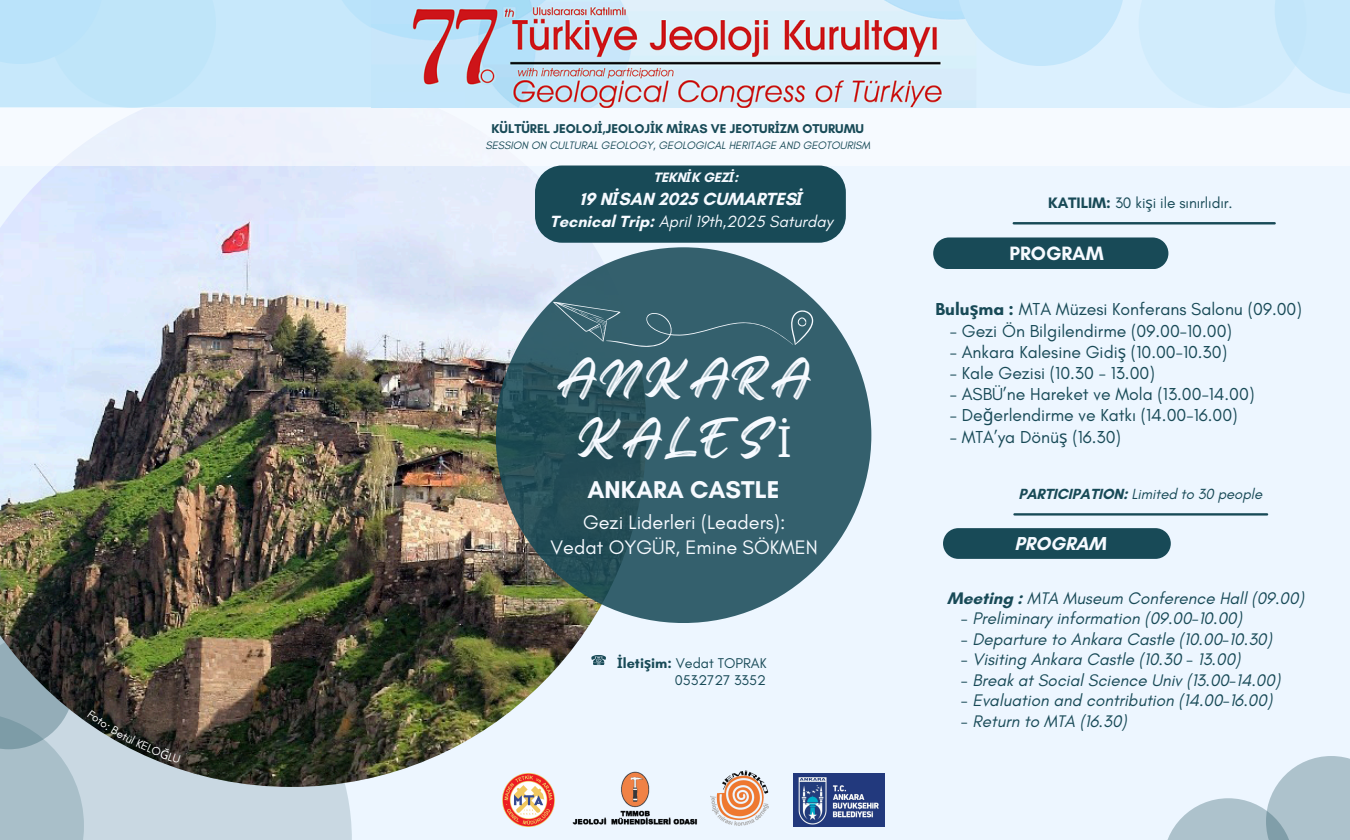
<style>
.page{position:relative;width:1350px;height:840px;background:#edf6ff}
.page>*{position:absolute;margin:0;border:0;box-sizing:border-box;transform-origin:0 0}
.t1{font:42.8px/59.8px "Regular Brush";color:#f6faff;text-align:center}
.t2{font:700 24.8px "Glacial Indifference";color:#f6faff}
.t3{font:20px/24.4px "Glacial Indifference";color:#f6faff;text-align:center}
.t4{font:700 19.6px "Glacial Indifference";color:#f6faff}
.t5{font:700 19px "Glacial Indifference";color:#f6faff}
.t6{font:700 18px "Glacial Indifference";color:#f6faff}
.t7{font:17.6px "Glacial Indifference";color:#184a57}
.t8{font:italic 17px "Glacial Indifference";color:#184a57}
.t9{font:italic 16.6px "Glacial Indifference";color:#f6faff}
.t10{font:15.4px "Glacial Indifference";letter-spacing:-.005em;color:#184a57}
.t11{font:italic 15px "Glacial Indifference";letter-spacing:-.005em;color:#184a57}
.t12{font:14.4px "Glacial Indifference";color:#184a57}
.t13{font:700 13.8px "Glacial Indifference";color:#f6faff}
.t14{font:700 13px "Glacial Indifference";color:#184a57}
.t15{font:italic 11px "Glacial Indifference";color:#184a57}
.s1{font-family:"Noto Sans"}
.s2{font-family:"Noto Sans";font-style:italic}
.s3{font-weight:700;font-style:normal}
.s4{font-family:"Noto Sans";font-weight:700}
.s5{font-weight:700}
</style>
<div class="page">
<svg style="left:1270px;top:756px;width:80px;height:84px;background:#b5c8d2"></svg>
<svg style="left:0;top:787px;width:352px;height:53px;background:#c1d2dc"></svg>
<svg style="left:1167px;top:798px;width:127px;height:42px;fill:#adc2cc"></svg>
<img style="left:0;top:166px;width:647px;height:621px">
<div style="left:0;top:0;width:1350px;height:108px;background:#c7e8fb"></div>
<div style="left:0;top:107px;width:1350px;height:59px;background:#f6faff"></div>
<div style="left:778px;top:0;width:572px;height:108px;background:#dbf0fe"></div>
<div style="left:328px;top:0;width:168px;height:39px;background:linear-gradient(to bottom,#bde4fa,#c9e9fb)"></div>
<img style="left:372px;top:0;width:585px;height:107px">
<div style="left:377px;top:92px;width:88px;height:16px;background:#c3e6fb"></div>
<div style="left:48px;top:0;width:168px;height:108px;background:#bae3f9"></div>
<div style="left:0;top:0;width:104px;height:64px;background:#bae3fa"></div>
<div style="left:1139px;top:0;width:168px;height:108px;background:#d1ecfc"></div>
<div style="left:1275px;top:0;width:75px;height:94px;background:linear-gradient(to bottom,#c1e5fa,#d1ecfc)"></div>
<svg style="left:957px;top:0;width:166px;height:66px;fill:#c3e6fb"></svg>
<svg style="left:943px;top:528px;width:228px;height:31px;background:#20505d"></svg>
<hr style="left:1014px;top:513px;width:253px;height:3px;background:#184a57">
<div style="left:933px;top:237px;width:235px;height:32px;background:#184a57"></div>
<hr style="left:1014px;top:222px;width:261px;height:2px;background:#184a57">
<img style="left:502px;top:774px;width:49px;height:52px">
<img style="left:551px;top:769px;width:147px;height:56px">
<img style="left:710px;top:770px;width:59px;height:56px">
<img style="left:793px;top:774px;width:92px;height:52px">
<div style="left:535px;top:166px;width:311px;height:77px;background:#184a57;border-radius:27px"></div>
<svg style="left:496px;top:247px;width:375px;height:376px;background:#305b67"></svg>
<svg style="left:553px;top:302px;width:261px;height:45px;background:#3d6774"></svg>
<svg style="left:591px;top:655px;width:15px;height:10px"></svg>
<svg style="left:87px;top:710px;width:94px;height:53px;background:#5b5c5a"></svg>
<p class="t14" style="left:492px;top:121px;width:374px">KÜLTÜREL JEOLOJ<span class="s1">İ</span>,JEOLOJ<span class="s1">İ</span>K M<span class="s1">İ</span>RAS VE JEOTUR<span class="s1">İ</span>ZM OTURUMU</p>
<p class="t15" style="left:485px;top:138px;width:386px">SESSION ON CULTURAL GEOLOGY, GEOLOGICAL HERITAGE AND GEOTOURISM</p>
<p class="t13" style="left:653px;top:169px;width:86px">TEKN<span class="s2">İ</span>K GEZ<span class="s2">İ</span>:</p>
<p class="t9" style="left:550px;top:211px;width:285px"><span class="s3">Tecnical Trip:</span> April 19th,2025 Saturday</p>
<p class="t6" style="left:580px;top:188px;width:224px">19 N<span class="s2">İ</span>SAN 2025 CUMARTES<span class="s2">İ</span></p>
<p class="t1" style="left:556px;top:348px;width:257px">ANKARA<br>KALES<span class="s1">İ</span></p>
<p class="t2" style="left:587px;top:474px;width:194px">ANKARA CASTLE</p>
<p class="t3" style="left:551px;top:510px;width:269px">Gezi Liderleri (Leaders):<br>Vedat OYGÜR, Emine SÖKMEN</p>
<p class="t12" style="left:617px;top:654px;width:151px"><span class="s4">İ</span><span class="s5">leti</span><span class="s4">ş</span><span class="s5">im:</span> Vedat TOPRAK</p>
<p class="t12" style="left:675px;top:671px;width:92px">0532727 3352</p>
<p class="t10" style="left:1048px;top:193px;width:186px"><span class="s5">KATILIM:</span> 30 ki<span class="s1">ş</span>i ile sınırlıdır.</p>
<p class="t4" style="left:1009px;top:241px;width:96px">PROGRAM</p>
<p class="t7" style="left:935px;top:299px;width:368px"><span class="s5">Bulu</span><span class="s4">ş</span><span class="s5">ma :</span> MTA Müzesi Konferans Salonu (09.00)</p>
<p class="t7" style="left:950px;top:320px;width:284px">- Gezi Ön Bilgilendirme (09.00-10.00)</p>
<p class="t7" style="left:950px;top:341px;width:279px">- Ankara Kalesine Gidi<span class="s1">ş</span> (10.00-10.30)</p>
<p class="t7" style="left:950px;top:362px;width:207px">- Kale Gezisi (10.30 - 13.00)</p>
<p class="t7" style="left:950px;top:383px;width:306px">- ASBÜ’ne Hareket ve Mola (13.00-14.00)</p>
<p class="t7" style="left:950px;top:405px;width:289px">- De<span class="s1">ğ</span>erlendirme ve Katkı (14.00-16.00)</p>
<p class="t7" style="left:950px;top:426px;width:173px">- MTA’ya Dönü<span class="s1">ş</span> (16.30)</p>
<p class="t11" style="left:1018px;top:485px;width:245px"><span class="s3">PARTICIPATION:</span> Limited to 30 people</p>
<p class="t5" style="left:1015px;top:532px;width:93px">PROGRAM</p>
<p class="t8" style="left:947px;top:587px;width:358px"><span class="s3">Meeting :</span> MTA Museum Conference Hall (09.00)</p>
<p class="t8" style="left:961px;top:608px;width:283px">- Preliminary information (09.00-10.00)</p>
<p class="t8" style="left:961px;top:629px;width:313px">- Departure to Ankara Castle (10.00-10.30)</p>
<p class="t8" style="left:961px;top:649px;width:281px">- Visiting Ankara Castle (10.30 - 13.00)</p>
<p class="t8" style="left:961px;top:670px;width:321px">- Break at Social Science Univ (13.00-14.00)</p>
<p class="t8" style="left:961px;top:690px;width:313px">- Evaluation and contribution (14.00-16.00)</p>
<p class="t8" style="left:961px;top:711px;width:167px">- Return to MTA (16.30)</p>
</div>
